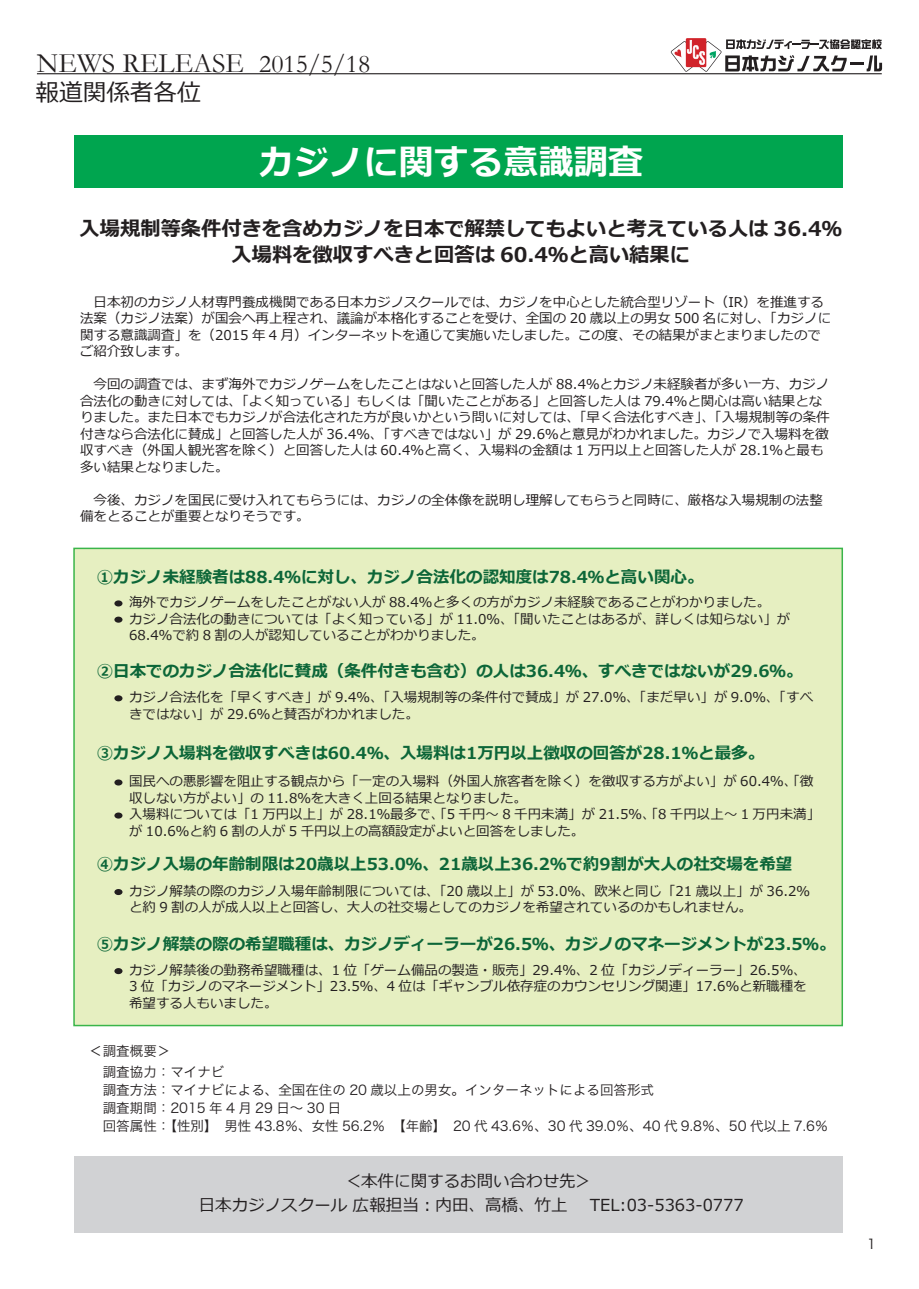
<style>
.page{position:relative;width:919px;height:1289px;background:#fff}
.page>*{position:absolute;margin:0;border:0;box-sizing:border-box;transform-origin:0 0}
.t1{font:700 34.8px "Meiryo";color:#fff}
.t2{font:28.2px "Garamond";color:#231f20}
.t3{font:23.7px "Meiryo";color:#231f20}
.t4{font:700 20.25px/25.5px "Meiryo";color:#231f20;text-align:center}
.t5{font:700 16.5px "Meiryo";color:#0c6638}
.t6{font:16.5px/24px "Meiryo";color:#231f20;text-align:center}
.t7{font:13.5px/16.5px "Meiryo";color:#231f20}
.t8{font:13.5px/18px "Hira Kaku Pro W3";color:#231f20}
.s1{font-size:25.8px}
</style>
<div class="page">
<div style="left:73px;top:547px;width:770px;height:479px;background:#e6efc1;border:2px solid #3ab54a"></div>
<div style="left:74px;top:1156px;width:768px;height:77px;background:#d1d2d4"></div>
<div style="left:74px;top:135px;width:768px;height:52px;background:#00a54f"></div>
<hr style="left:37px;top:73px;width:844px;height:1px;background:#231f20">
<svg style="left:685px;top:38px;width:21px;height:29px"></svg>
<svg style="left:670px;top:39px;width:212px;height:33px"></svg>
<div style="left:114px;top:600px;width:8px;height:6px;background:#231f20;border-radius:50%"></div>
<div style="left:114px;top:695px;width:8px;height:6px;background:#231f20;border-radius:50%"></div>
<div style="left:114px;top:889px;width:8px;height:6px;background:#231f20;border-radius:50%"></div>
<div style="left:114px;top:968px;width:8px;height:6px;background:#231f20;border-radius:50%"></div>
<div style="left:114px;top:616px;width:8px;height:6px;background:#231f20;border-radius:50%"></div>
<div style="left:114px;top:779px;width:8px;height:6px;background:#231f20;border-radius:50%"></div>
<div style="left:114px;top:812px;width:8px;height:6px;background:#231f20;border-radius:50%"></div>
<h2 class="t2" style="left:37px;top:46px;width:335px">NEWS RELEASE <span class="s1">2015/5/18</span></h2>
<h3 class="t3" style="left:35px;top:76px;width:167px">報道関係者各位</h3>
<h1 class="t1" style="left:259px;top:138px;width:385px">カジノに関する意識調査</h1>
<h3 class="t4" style="left:80px;top:217px;width:763px">入場規制等条件付きを含めカジノを日本で解禁してもよいと考えている人は 36.4％入場料を徴収すべきと回答は 60.4％と高い結果に</h3>
<p class="t7" style="left:80px;top:294px;width:752px">　日本初のカジノ人材専門養成機関である日本カジノスクールでは、カジノを中心とした統合型リゾート（IR）を推進する法案（カジノ法案）が国会へ再上程され、議論が本格化することを受け、全国の 20 歳以上の男女 500 名に対し、「カジノに関する意識調査」を（2015 年 4 月）インターネットを通じて実施いたしました。この度、その結果がまとまりましたのでご紹介致します。</p>
<p class="t7" style="left:80px;top:377px;width:751px">　今回の調査では、まず海外でカジノゲームをしたことはないと回答した人が 88.4％とカジノ未経験者が多い一方、カジノ合法化の動きに対しては、「よく知っている」もしくは「聞いたことがある」と回答した人は 79.4％と関心は高い結果となりました。また日本でもカジノが合法化された方が良いかという問いに対しては、「早く合法化すべき」、「入場規制等の条件付きなら合法化に賛成」と回答した人が 36.4％、「すべきではない」が 29.6％と意見がわかれました。カジノで入場料を徴収すべき（外国人観光客を除く）と回答した人は 60.4％と高く、入場料の金額は 1 万円以上と回答した人が 28.1％と最も多い結果となりました。</p>
<p class="t7" style="left:80px;top:492px;width:744px">　今後、カジノを国民に受け入れてもらうには、カジノの全体像を説明し理解してもらうと同時に、厳格な入場規制の法整備をとることが重要となりそうです。</p>
<p class="t5" style="left:97px;top:565px;width:608px">①カジノ未経験者は88.4％に対し、カジノ合法化の認知度は78.4％と高い関心。</p>
<p class="t7" style="left:129px;top:594px;width:662px">海外でカジノゲームをしたことがない人が 88.4％と多くの方がカジノ未経験であることがわかりました。<br>カジノ合法化の動きについては「よく知っている」が 11.0％、「聞いたことはあるが、詳しくは知らない」が<br>68.4％で約 8 割の人が認知していることがわかりました。</p>
<p class="t5" style="left:97px;top:659px;width:707px">②日本でのカジノ合法化に賛成（条件付きも含む）の人は36.4％、すべきではないが29.6％。</p>
<p class="t7" style="left:129px;top:689px;width:685px">カジノ合法化を「早くすべき」が 9.4％、「入場規制等の条件付で賛成」が 27.0％、「まだ早い」が 9.0％、「すべきではない」が 29.6％と賛否がわかれました。</p>
<p class="t5" style="left:97px;top:741px;width:669px">③カジノ入場料を徴収すべきは60.4％、入場料は1万円以上徴収の回答が28.1％と最多。</p>
<p class="t7" style="left:129px;top:773px;width:692px">国民への悪影響を阻止する観点から「一定の入場料（外国人旅客者を除く）を徴収する方がよい」が 60.4％、「徴収しない方がよい」の 11.8％を大きく上回る結果となりました。<br>入場料については「1 万円以上」が 28.1％最多で、「5 千円～ 8 千円未満」が 21.5％、「8 千円以上～ 1 万円未満」が 10.6％と約 6 割の人が 5 千円以上の高額設定がよいと回答をしました。</p>
<p class="t5" style="left:97px;top:852px;width:697px">④カジノ入場の年齢制限は20歳以上53.0％、21歳以上36.2％で約9割が大人の社交場を希望</p>
<p class="t7" style="left:129px;top:883px;width:682px">カジノ解禁の際のカジノ入場年齢制限については、「20 歳以上」が 53.0％、欧米と同じ「21 歳以上」が 36.2％と約 9 割の人が成人以上と回答し、大人の社交場としてのカジノを希望されているのかもしれません。</p>
<p class="t5" style="left:97px;top:932px;width:740px">⑤カジノ解禁の際の希望職種は、カジノディーラーが26.5％、カジノのマネージメントが23.5％。</p>
<p class="t7" style="left:129px;top:962px;width:679px;text-align:justify">カジノ解禁後の勤務希望職種は、1 位「ゲーム備品の製造・販売」29.4％、2 位「カジノディーラー」26.5％、3 位「カジノのマネージメント」23.5％、4 位は「ギャンブル依存症のカウンセリング関連」17.6％と新職種を希望する人もいました。</p>
<p class="t8" style="left:89px;top:1039px;width:137px;line-height:21px">＜調査概要＞<br>　調査協力：マイナビ</p>
<p class="t8" style="left:89px;top:1080px;width:740px">　調査方法：マイナビによる、全国在住の 20 歳以上の男女。インターネットによる回答形式<br>　調査期間：2015 年 4 月 29 日～ 30 日<br>　回答属性：【性別】　男性 43.8％、女性 56.2％　【年齢】　20 代 43.6％、30 代 39.0％、40 代 9.8％、50 代以上 7.6％</p>
<p class="t6" style="left:199px;top:1170px;width:546px">＜本件に関するお問い合わせ先＞<br>日本カジノスクール 広報担当：内田、高橋、竹上 　TEL:03-5363-0777</p>
<p class="t8" style="left:867px;top:1234px;width:10px">1</p>
</div>
